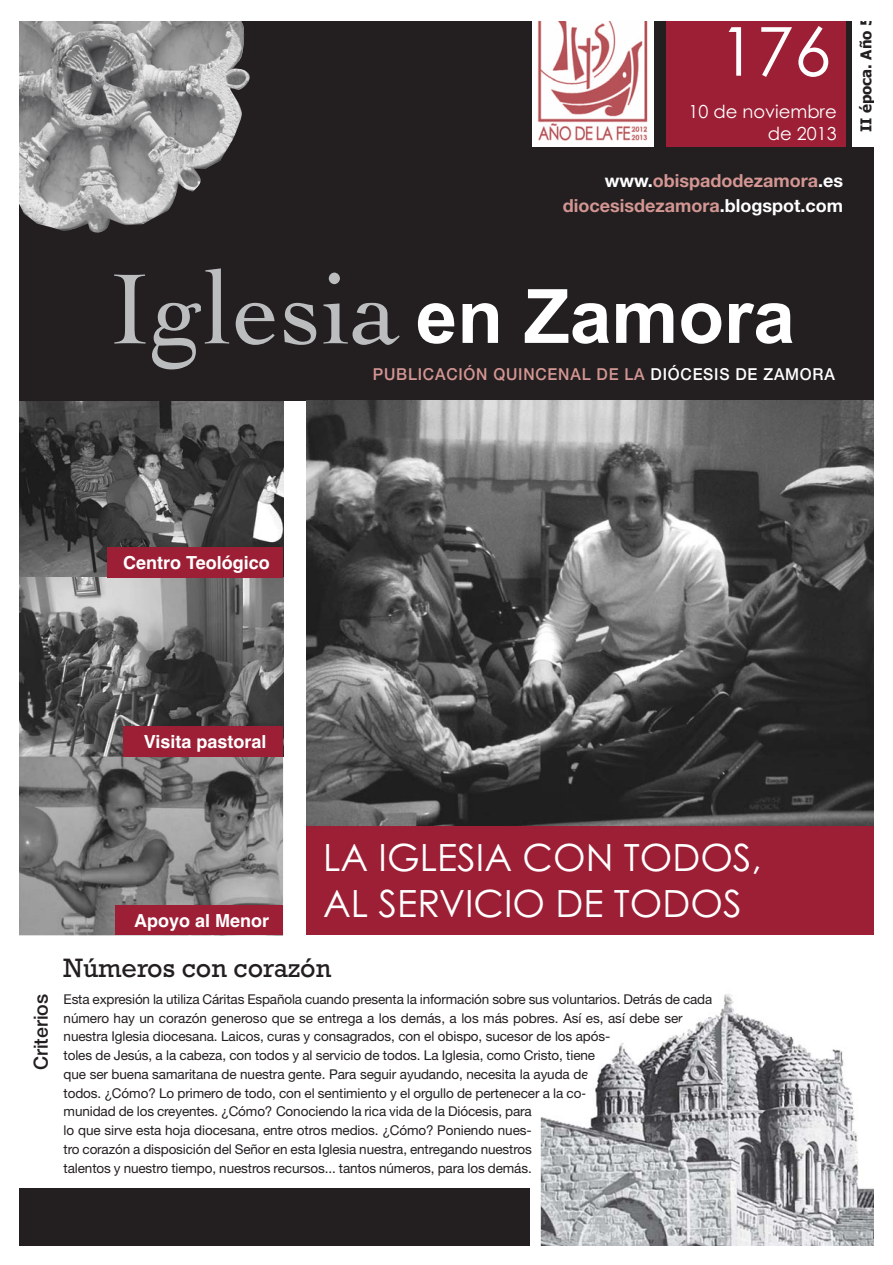
<style>
.page{position:relative;width:893px;height:1265px;background:#fff}
.page>*{position:absolute;margin:0;border:0;box-sizing:border-box;transform-origin:0 0}
.t1{font:105px "Cochin";letter-spacing:.01em;color:#bbbdbf}
.t2{font:700 75px "Arial";color:#fff}
.t3{font:67.5px "Century Gothic";color:#fff}
.t4{font:37.5px/46.5px "Century Gothic";color:#fff}
.t5{font:27px "Rockwell";color:#231f20}
.t6{font:500 19.5px "Helvetica Neue";color:#231f20}
.t7{font:700 18px/25.5px "Helvetica Neue";color:#d49693;text-align:right}
.t8{font:700 18px "Helvetica";color:#fff}
.t9{font:18px/21.6px "Century Gothic";color:#fff;text-align:right}
.t10{font:500 16.5px "Helvetica Neue";letter-spacing:.05em;color:#d49693;scale:.95 1}
.t11{font:700 15px "Tahoma";color:#231f20}
.t12{font:13.5px/18.8px "Helvetica Neue";letter-spacing:-.01em;color:#231f20}
.s1{color:#fff}
</style>
<div class="page">
<img style="left:20px;top:401px;width:263px;height:534px">
<div style="left:20px;top:21px;width:853px;height:380px;background:#231f20"></div>
<div style="left:20px;top:1188px;width:510px;height:57px;background:#231f20"></div>
<img style="left:306px;top:401px;width:567px;height:425px">
<img style="left:20px;top:21px;width:230px;height:212px">
<div style="left:306px;top:826px;width:567px;height:109px;background:#9d1f35"></div>
<svg style="left:20px;top:577px;width:263px;height:179px;background:#6a6a6a"></svg>
<div style="left:107px;top:547px;width:176px;height:31px;background:#9d1f35"></div>
<div style="left:123px;top:726px;width:160px;height:30px;background:#9d1f35"></div>
<div style="left:115px;top:905px;width:168px;height:30px;background:#9d1f35"></div>
<img style="left:541px;top:994px;width:332px;height:251px">
<div style="left:851px;top:21px;width:22px;height:126px;background:#fff"></div>
<div style="left:666px;top:21px;width:179px;height:126px;background:#9d1f35"></div>
<img style="left:533px;top:21px;width:120px;height:125px">
<h3 class="t3" style="left:719px;top:26px;width:114px">176</h3>
<p class="t11" style="left:857px;top:132px;width:117px;rotate:-90deg">II época. Año 5</p>
<h3 class="t9" style="left:688px;top:103px;width:150px">10 de noviembre de 2013</h3>
<h3 class="t7" style="left:563px;top:169px;width:282px"><span class="s1">www.</span>obispadodezamora<span class="s1">.es </span>diocesisdezamora<span class="s1">.blogspot.com</span></h3>
<h1 class="t1" style="left:109px;top:268px;width:292px">Iglesia</h1>
<h2 class="t2" style="left:415px;top:273px;width:381px">en Zamora</h2>
<p class="t10" style="left:373px;top:368px;width:488px">PUBLICACIÓN QUINCENAL DE LA <span class="s1">DIÓCESIS DE ZAMORA</span></p>
<h3 class="t8" style="left:123px;top:556px;width:148px">Centro Teológico</h3>
<h3 class="t8" style="left:144px;top:735px;width:124px">Visita pastoral</h3>
<h3 class="t6" style="left:34px;top:1070px;width:78px;rotate:-90deg">Criterios</h3>
<h3 class="t8" style="left:134px;top:914px;width:137px">Apoyo al Menor</h3>
<h3 class="t4" style="left:323px;top:837px;width:440px">LA IGLESIA CON TODOS,<br>AL SERVICIO DE TODOS</h3>
<h3 class="t5" style="left:64px;top:958px;width:269px">Números con corazón</h3>
<p class="t12" style="left:64px;top:991px;width:650px">Esta expresión la utiliza Cáritas Española cuando presenta la información sobre sus voluntarios. Detrás de cada número hay un corazón generoso que se entrega a los demás, a los más pobres. Así es, así debe ser nuestra Iglesia diocesana. Laicos, curas y consagrados, con el obispo, sucesor de los após-<br>toles de Jesús, a la cabeza, con todos y al servicio de todos. La Iglesia, como Cristo, tiene<br>que ser buena samaritana de nuestra gente. Para seguir ayudando, necesita la ayuda de<br>todos. ¿Cómo? Lo primero de todo, con el sentimiento y el orgullo de pertenecer a la co-<br>munidad de los creyentes. ¿Cómo? Conociendo la rica vida de la Diócesis, para<br>lo que sirve esta hoja diocesana, entre otros medios. ¿Cómo? Poniendo nues-<br>tro corazón a disposición del Señor en esta Iglesia nuestra, entregando nuestros<br>talentos y nuestro tiempo, nuestros recursos... tantos números, para los demás.</p>
</div>
